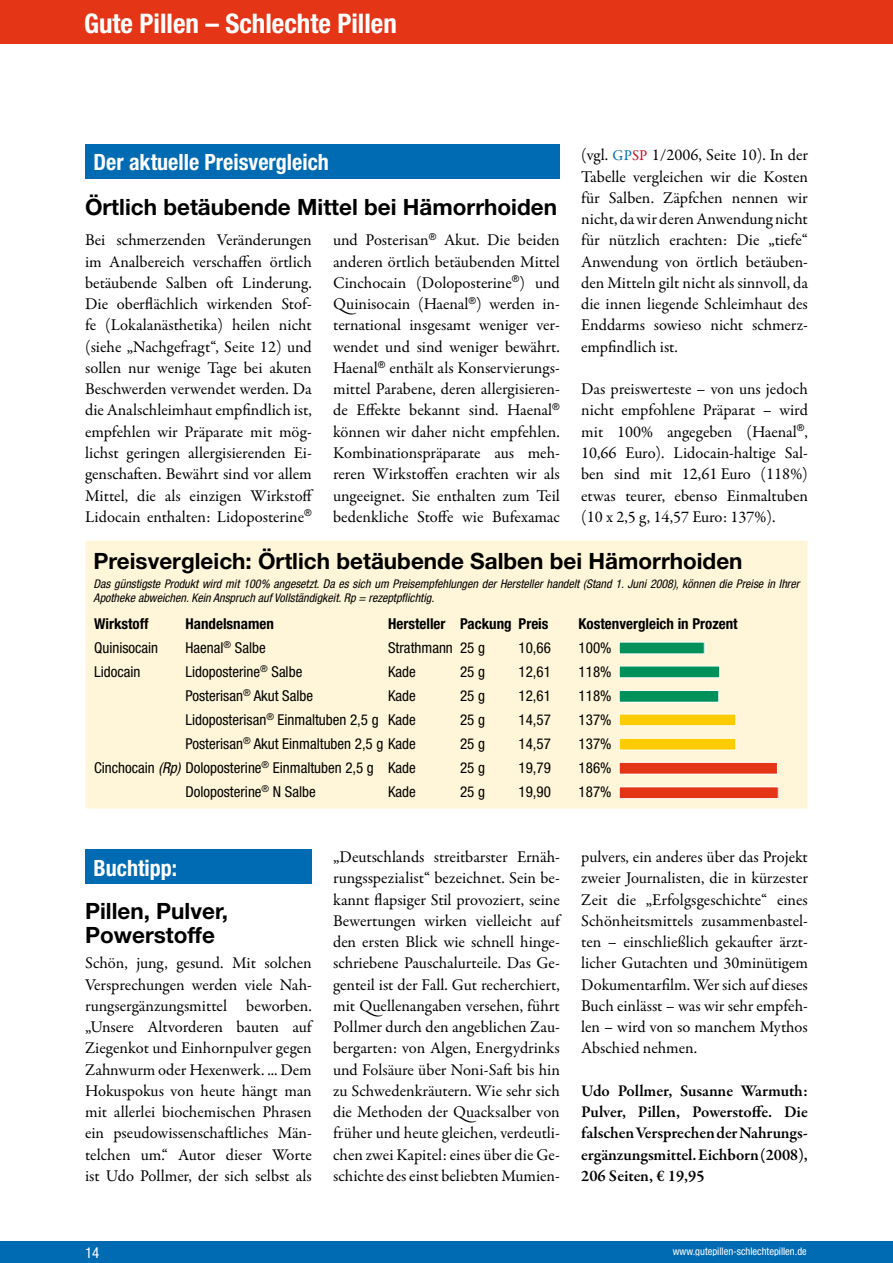
<style>
.page{position:relative;width:893px;height:1263px;background:#fff}
.page>*{position:absolute;margin:0;border:0;box-sizing:border-box;transform-origin:0 0}
.t1{font:700 condensed 27px "Helvetica Neue LT";color:#fff}
.t2{font:700 22.5px/24px "Helvetica Neue LT";color:#000}
.t3{font:700 condensed 22.5px "Helvetica Neue LT";color:#fff}
.t4{font:16.5px/21.3px "Garamond Premr Pro";color:#000;text-align:justify}
.t5{font:600 16.5px/21.3px "Garamond Premr Pro";color:#000;text-align:justify}
.t6{font:condensed 15px "Helvetica Neue LT";color:#000}
.t7{font:700 condensed 15px "Helvetica Neue LT";color:#000}
.t8{font:condensed 15px "Helvetica Neue LT";color:#fff}
.t9{font:italic condensed 12px/14.4px "Helvetica Neue LT";color:#000}
.t10{font:condensed 10.5px "Helvetica Neue LT";color:#fff}
.s1{font-size:15px;color:#006ab2}
.s2{font-size:15px;color:#cc071e}
.s3{font-style:italic}
</style>
<div class="page">
<div style="left:0;top:0;width:893px;height:43px;background:#e53517"></div>
<div style="left:0;top:1241px;width:893px;height:22px;background:#006ab2"></div>
<div style="left:85px;top:540px;width:723px;height:269px;background:#fff5d8"></div>
<div style="left:85px;top:540px;width:723px;height:269px;border:1px solid #fff"></div>
<div style="left:619px;top:787px;width:159px;height:12px;background:#e53517"></div>
<div style="left:619px;top:787px;width:159px;height:12px;border:1px solid #fff"></div>
<div style="left:619px;top:738px;width:117px;height:12px;background:#fecc00"></div>
<div style="left:619px;top:738px;width:117px;height:12px;border:1px solid #fff"></div>
<div style="left:619px;top:714px;width:117px;height:12px;background:#fecc00"></div>
<div style="left:619px;top:690px;width:100px;height:12px;background:#00905a"></div>
<div style="left:619px;top:690px;width:100px;height:12px;border:1px solid #fff"></div>
<div style="left:619px;top:666px;width:101px;height:12px;background:#00905a"></div>
<div style="left:619px;top:642px;width:85px;height:12px;background:#00905a"></div>
<div style="left:619px;top:762px;width:158px;height:12px;background:#e53517"></div>
<div style="left:619px;top:762px;width:158px;height:12px;border:1px solid #fff"></div>
<div style="left:85px;top:145px;width:475px;height:34px;background:#006ab2"></div>
<div style="left:85px;top:850px;width:227px;height:34px;background:#006ab2"></div>
<h1 class="t1" style="left:84px;top:7px;width:314px">Gute Pillen – Schlechte Pillen</h1>
<h2 class="t3" style="left:94px;top:149px;width:237px">Der aktuelle Preisvergleich</h2>
<h2 class="t2" style="left:85px;top:195px;width:473px">Örtlich betäubende Mittel bei Hämorrhoiden</h2>
<p class="t4" style="left:85px;top:230px;width:230px">Bei schmerzenden Veränderungen im Analbereich verschaffen örtlich betäubende Salben oft Linderung.<br>Die oberflächlich wirkenden Stof&shy;fe (Lokalanästhetika) heilen nicht (siehe „Nachgefragt“, Seite 12) und sollen nur wenige Tage bei akuten Beschwerden verwendet werden. Da die Analschleimhaut empfindlich ist, empfehlen wir Präparate mit mög&shy;lichst geringen allergisierenden Ei&shy;genschaften. Bewährt sind vor allem Mittel, die als einzigen Wirkstoff Lidocain enthalten: Lidoposterine<sup>®</sup></p>
<p class="t4" style="left:333px;top:230px;width:228px">und Posterisan<sup>®</sup> Akut. Die beiden anderen örtlich betäubenden Mittel Cinchocain (Doloposterine<sup>®</sup>) und Quinisocain (Haenal<sup>®</sup>) werden in&shy;ternational insgesamt weniger ver&shy;wendet und sind weniger bewährt.<br>Haenal<sup>®</sup> enthält als Konservierungs&shy;mittel Parabene, deren allergisieren&shy;de Effekte bekannt sind. Haenal<sup>® </sup>können wir daher nicht empfehlen.<br>Kombinationspräparate aus meh&shy;reren Wirkstoffen erachten wir als ungeeignet. Sie enthalten zum Teil bedenkliche Stoffe wie Bufexamac</p>
<p class="t4" style="left:581px;top:145px;width:228px">(vgl. <span class="s1">GP</span><span class="s2">SP</span> 1/2006, Seite 10). In der Tabelle vergleichen wir die Kosten für Salben. Zäpfchen nennen wir nicht, da wir deren Anwendung nicht für nützlich erachten: Die „tiefe“ Anwendung von örtlich betäuben&shy;den Mitteln gilt nicht als sinnvoll, da die innen liegende Schleimhaut des Enddarms sowieso nicht schmerz&shy;empfindlich ist.</p>
<p class="t4" style="left:581px;top:379px;width:228px">Das preiswerteste – von uns jedoch nicht empfohlene Präparat – wird mit 100% angegeben (Haenal<sup>®</sup>, 10,66 Euro). Lidocain-haltige Sal&shy;ben sind mit 12,61 Euro (118%) etwas teurer, ebenso Einmaltuben (10 x 2,5 g, 14,57 Euro: 137%).</p>
<h2 class="t2" style="left:94px;top:549px;width:651px">Preisvergleich: Örtlich betäubende Salben bei Hämorrhoiden</h2>
<p class="t9" style="left:94px;top:576px;width:707px">Das günstigste Produkt wird mit 100% angesetzt. Da es sich um Preisempfehlungen der Hersteller handelt (Stand 1. Juni 2008), können die Preise in Ihrer<br>Apotheke abweichen. Kein Anspruch auf Vollständigkeit. Rp = rezeptpflichtig.</p>
<p class="t7" style="left:94px;top:614px;width:56px">Wirkstoff</p>
<p class="t7" style="left:186px;top:614px;width:90px">Handelsnamen</p>
<p class="t7" style="left:388px;top:614px;width:162px">Hersteller Packung Preis</p>
<p class="t7" style="left:579px;top:614px;width:161px">Kostenvergleich in Prozent</p>
<p class="t6" style="left:94px;top:639px;width:66px">Quinisocain</p>
<p class="t6" style="left:186px;top:639px;width:82px">Haenal<sup>®</sup> Salbe</p>
<p class="t6" style="left:388px;top:639px;width:98px">Strathmann 25 g</p>
<p class="t6" style="left:519px;top:639px;width:34px">10,66</p>
<p class="t6" style="left:579px;top:639px;width:34px">100%</p>
<p class="t6" style="left:94px;top:663px;width:48px">Lidocain</p>
<p class="t6" style="left:186px;top:663px;width:118px">Lidoposterine<sup>®</sup> Salbe</p>
<p class="t6" style="left:388px;top:663px;width:29px">Kade</p>
<p class="t6" style="left:460px;top:663px;width:26px">25 g</p>
<p class="t6" style="left:519px;top:663px;width:34px">12,61</p>
<p class="t6" style="left:579px;top:663px;width:34px">118%</p>
<p class="t6" style="left:186px;top:687px;width:129px">Posterisan<sup>®</sup> Akut Salbe</p>
<p class="t6" style="left:388px;top:687px;width:29px">Kade</p>
<p class="t6" style="left:460px;top:687px;width:26px">25 g</p>
<p class="t6" style="left:519px;top:687px;width:34px">12,61</p>
<p class="t6" style="left:579px;top:687px;width:34px">118%</p>
<p class="t6" style="left:186px;top:711px;width:232px">Lidoposterisan<sup>®</sup> Einmaltuben 2,5 g Kade</p>
<p class="t6" style="left:460px;top:711px;width:26px">25 g</p>
<p class="t6" style="left:519px;top:711px;width:24px">14,57</p>
<p class="t6" style="left:579px;top:711px;width:34px">137%</p>
<p class="t6" style="left:186px;top:735px;width:232px">Posterisan<sup>®</sup> Akut Einmaltuben 2,5 g Kade</p>
<p class="t6" style="left:460px;top:735px;width:26px">25 g</p>
<p class="t6" style="left:519px;top:735px;width:24px">14,57</p>
<p class="t6" style="left:579px;top:735px;width:34px">137%</p>
<p class="t6" style="left:94px;top:759px;width:323px">Cinchocain <span class="s3">(Rp)</span> Doloposterine<sup>®</sup> Einmaltuben 2,5 g Kade</p>
<p class="t6" style="left:460px;top:759px;width:26px">25 g</p>
<p class="t6" style="left:519px;top:759px;width:24px">19,79</p>
<p class="t6" style="left:579px;top:759px;width:34px">186%</p>
<p class="t6" style="left:186px;top:783px;width:132px">Doloposterine<sup>®</sup> N Salbe</p>
<p class="t6" style="left:388px;top:783px;width:29px">Kade</p>
<p class="t6" style="left:460px;top:783px;width:26px">25 g</p>
<p class="t6" style="left:519px;top:783px;width:34px">19,90</p>
<p class="t6" style="left:579px;top:783px;width:34px">187%</p>
<h2 class="t3" style="left:94px;top:854px;width:85px">Buchtipp:</h2>
<h2 class="t2" style="left:85px;top:898px;width:144px">Pillen, Pulver,<br>Powerstoffe</h2>
<p class="t4" style="left:85px;top:953px;width:228px">Schön, jung, gesund. Mit solchen Versprechungen werden viele Nah&shy;rungsergänzungsmittel beworben. „Unsere Altvorderen bauten auf Ziegenkot und Einhornpulver gegen Zahnwurm oder Hexenwerk. ... Dem Hokuspokus von heute hängt man mit allerlei biochemischen Phrasen ein pseudowissenschaftliches Män&shy;telchen um.“ Autor dieser Worte ist Udo Pollmer, der sich selbst als</p>
<p class="t4" style="left:333px;top:846px;width:228px">„Deutschlands streitbarster Ernäh&shy;rungsspezialist“ bezeichnet. Sein be&shy;kannt flapsiger Stil provoziert, seine Bewertungen wirken vielleicht auf den ersten Blick wie schnell hinge&shy;schriebene Pauschalurteile. Das Ge&shy;genteil ist der Fall. Gut recherchiert, mit Quellenangaben versehen, führt Pollmer durch den angeblichen Zau&shy;bergarten: von Algen, Energydrinks und Folsäure über Noni-Saft bis hin zu Schwedenkräutern. Wie sehr sich die Methoden der Quacksalber von früher und heute gleichen, verdeutli&shy;chen zwei Kapitel: eines über die Ge&shy;schichte des einst beliebten Mumien-</p>
<p class="t4" style="left:581px;top:846px;width:228px">pulvers, ein anderes über das Projekt zweier Journalisten, die in kürzester Zeit die „Erfolgsgeschichte“ eines Schönheitsmittels zusammenbastel&shy;ten – einschließlich gekaufter ärzt&shy;licher Gutachten und 30minütigem Dokumentarfilm. Wer sich auf dieses Buch einlässt – was wir sehr empfeh&shy;len – wird von so manchem Mythos Abschied nehmen.</p>
<p class="t5" style="left:581px;top:1080px;width:228px">Udo Pollmer, Susanne Warmuth:<br>Pulver, Pillen, Powerstoffe. Die falschen Versprechen der Nahrungs&shy;ergänzungsmittel. Eichborn (2008), 206 Seiten, € 19,95</p>
<p class="t8" style="left:85px;top:1244px;width:16px">14</p>
<p class="t10" style="left:673px;top:1245px;width:136px">www.gutepillen-schlechtepillen.de</p>
</div>
